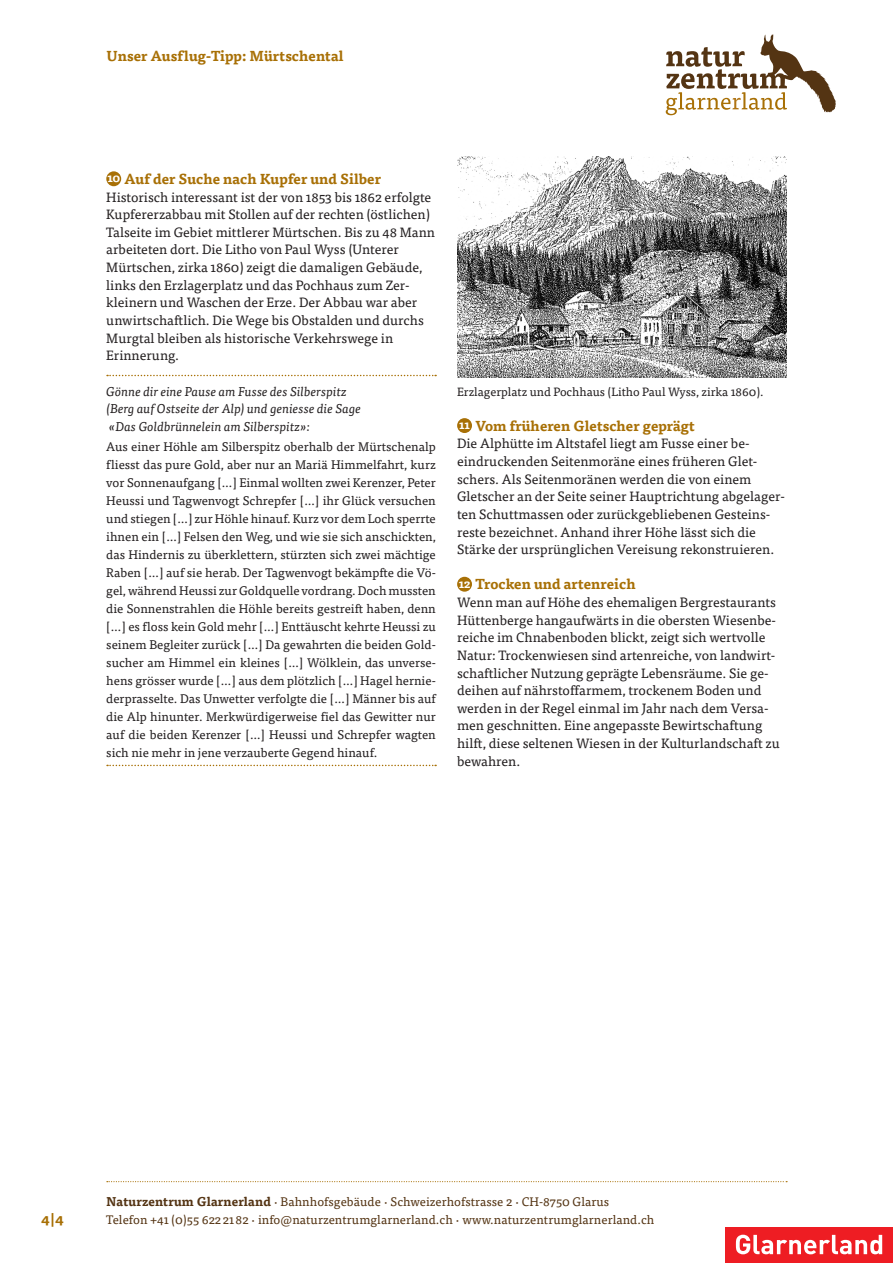
<style>
.page{position:relative;width:893px;height:1263px;background:#fff}
.page>*{position:absolute;margin:0;border:0;box-sizing:border-box;transform-origin:0 0}
._05_Untertitel_AT{font:700 14.25px "Tisa OT";color:#a87006}
._04_Grundschrift_AT{font:13.5px/17.7px "Tisa OT";color:#231f20}
._04_Grundschrift_AT-2{font:italic 12.75px/17.7px "Tisa OT";color:#231f20}
._07_GS_Natur_erleben{font:12.45px/18px "Tisa OT";color:#231f20;text-align:justify}
.t1{font:12.3px/18.5px "Tisa OT";letter-spacing:.005em;color:#543413}
._06_Bildlegenden_AT{font:12px "Tisa OT";color:#231f20}
.t2{font:700 11.7px "Tisa OT";color:#fff}
.s1{font-weight:700;font-size:12.6px}
.s2{font-size:11.25px}
</style>
<div class="page">
<svg style="left:107px;top:1181px;width:680px;height:1px"></svg>
<div style="left:725px;top:1227px;width:168px;height:36px;background:#ee1d23"></div>
<svg style="left:736px;top:1235px;width:146px;height:19px"></svg>
<div style="left:106px;top:171px;width:15px;height:15px;background:#a87006;border-radius:50%"></div>
<svg style="left:107px;top:375px;width:329px;height:1px"></svg>
<svg style="left:107px;top:765px;width:329px;height:1px"></svg>
<div style="left:457px;top:418px;width:15px;height:15px;background:#a87006;border-radius:50%"></div>
<div style="left:457px;top:577px;width:15px;height:15px;background:#a87006;border-radius:50%"></div>
<img style="left:457px;top:156px;width:330px;height:222px">
<svg style="left:666px;top:34px;width:170px;height:81px"></svg>
<p class="_05_Untertitel_AT" style="left:106px;top:47px;width:239px">Unser Ausflug-Tipp: Mürtschental</p>
<p class="t2" style="left:107px;top:171px;width:15px">10</p>
<p class="_05_Untertitel_AT" style="left:124px;top:170px;width:258px">Auf der Suche nach Kupfer und Silber</p>
<p class="_04_Grundschrift_AT" style="left:106px;top:188px;width:330px">Historisch interessant ist der von 1853 bis 1862 erfolgte Kupfererzabbau mit Stollen auf der rechten (östlichen)<br>Talseite im Gebiet mittlerer Mürtschen. Bis zu 48 Mann arbeiteten dort. Die Litho von Paul Wyss (Unterer Mürtschen, zirka 1860) zeigt die damaligen Gebäude, links den Erzlagerplatz und das Pochhaus zum Zer&shy;kleinern und Waschen der Erze. Der Abbau war aber unwirtschaftlich. Die Wege bis Obstalden und durchs Murgtal bleiben als historische Verkehrswege in Erinnerung.</p>
<p class="_04_Grundschrift_AT-2" style="left:106px;top:382px;width:256px">Gönne dir eine Pause am Fusse des Silberspitz (Berg auf Ostseite der Alp) und geniesse die Sage «Das Goldbrünnelein am Silberspitz»:</p>
<p class="_07_GS_Natur_erleben" style="left:106px;top:438px;width:331px">Aus einer Höhle am Silberspitz oberhalb der Mürtschenalp fliesst das pure Gold, aber nur an Mariä Himmelfahrt, kurz vor Sonnenaufgang […] Einmal wollten zwei Kerenzer, Peter Heussi und Tagwenvogt Schrepfer […] ihr Glück versuchen und stiegen […] zur Höhle hinauf. Kurz vor dem Loch sperrte ihnen ein […] Felsen den Weg, und wie sie sich anschickten, das Hindernis zu überklettern, stürzten sich zwei mächtige Raben […] auf sie herab. Der Tagwenvogt bekämpfte die Vö&shy;gel, während Heussi zur Goldquelle vordrang. Doch mussten die Sonnenstrahlen die Höhle bereits gestreift haben, denn […] es floss kein Gold mehr […] Enttäuscht kehrte Heussi zu seinem Begleiter zurück […] Da gewahrten die beiden Gold&shy;sucher am Himmel ein kleines […] Wölklein, das unverse&shy;hens grösser wurde […] aus dem plötzlich […] Hagel hernie&shy;derprasselte. Das Unwetter verfolgte die […] Männer bis auf die Alp hinunter. Merkwürdigerweise fiel das Gewitter nur auf die beiden Kerenzer […] Heussi und Schrepfer wagten sich nie mehr in jene verzauberte Gegend hinauf.</p>
<p class="_06_Bildlegenden_AT" style="left:457px;top:384px;width:308px">Erzlagerplatz und Pochhaus (Litho Paul Wyss, zirka 1860).</p>
<p class="t2" style="left:459px;top:417px;width:13px">11</p>
<p class="_05_Untertitel_AT" style="left:475px;top:417px;width:221px">Vom früheren Gletscher geprägt</p>
<p class="_04_Grundschrift_AT" style="left:457px;top:435px;width:329px">Die Alphütte im Altstafel liegt am Fusse einer be&shy;eindruckenden Seitenmoräne eines früheren Glet&shy;schers. Als Seitenmoränen werden die von einem Gletscher an der Seite seiner Hauptrichtung abgelager&shy;ten Schuttmassen oder zurückgebliebenen Gesteins&shy;reste bezeichnet. Anhand ihrer Höhe lässt sich die Stärke der ursprünglichen Vereisung rekonstruieren.</p>
<p class="t2" style="left:458px;top:576px;width:14px">12</p>
<p class="_05_Untertitel_AT" style="left:475px;top:575px;width:162px">Trocken und artenreich</p>
<p class="_04_Grundschrift_AT" style="left:457px;top:594px;width:324px">Wenn man auf Höhe des ehemaligen Bergrestaurants Hüttenberge hangaufwärts in die obersten Wiesenbe&shy;reiche im Chnabenboden blickt, zeigt sich wertvolle Natur: Trockenwiesen sind artenreiche, von landwirt&shy;schaftlicher Nutzung geprägte Lebensräume. Sie ge&shy;deihen auf nährstoffarmem, trockenem Boden und werden in der Regel einmal im Jahr nach dem Versa&shy;men geschnitten. Eine angepasste Bewirtschaftung hilft, diese seltenen Wiesen in der Kulturlandschaft zu bewahren.</p>
<p class="_05_Untertitel_AT" style="left:41px;top:1210px;width:24px">4|4</p>
<p class="t1" style="left:106px;top:1192px;width:550px"><span class="s1">Naturzentrum Glarnerland</span> · Bahnhofsgebäude · Schweizerhofstrasse 2 · CH-8750 Glarus<br>Telefon +41 (0)55 622 2182 · info<span class="s2">@</span>naturzentrumglarnerland.ch · www.naturzentrumglarnerland.ch</p>
</div>
